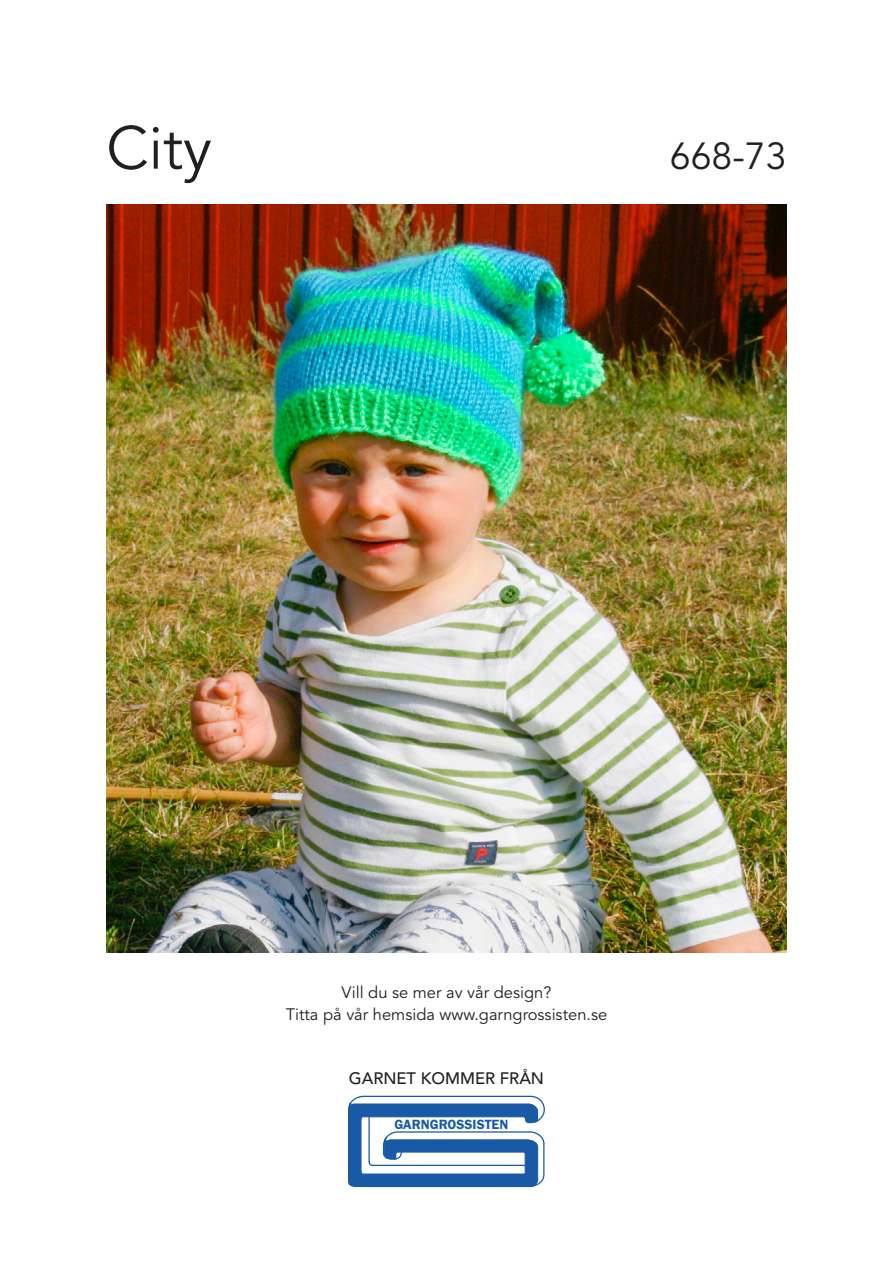
<style>
.page{position:relative;width:893px;height:1263px;background:#fff}
.page>*{position:absolute;margin:0;border:0;box-sizing:border-box;transform-origin:0 0}
.GG_Mönsternamn{font:60px "Avenir LT Std";color:#231f20}
.GG_Mönsternummer{font:37.5px "Avenir LT Std";color:#231f20}
.GG_Bröd{font:16.5px "Avenir LT Std";color:#231f20}
.t1{font:500 16.5px "Avenir LT Std";color:#231f20}
.t2{font:600 13.8px "Franklin Gothic";color:#185aa5}
</style>
<div class="page">
<svg style="left:348px;top:1096px;width:197px;height:91px"></svg>
<img style="left:106px;top:204px;width:681px;height:748px">
<p class="GG_Mönsternamn" style="left:106px;top:113px;width:107px">City</p>
<p class="GG_Mönsternummer" style="left:670px;top:134px;width:118px">668-73</p>
<p class="GG_Bröd" style="left:342px;top:983px;width:211px">Vill du se mer av vår design?</p>
<p class="GG_Bröd" style="left:286px;top:1005px;width:323px">Titta på vår hemsida www.garngrossisten.se</p>
<p class="t1" style="left:349px;top:1068px;width:197px">GARNET KOMMER FRÅN</p>
<p class="t2" style="left:394px;top:1115px;width:116px">GARNGROSSISTEN</p>
</div>
